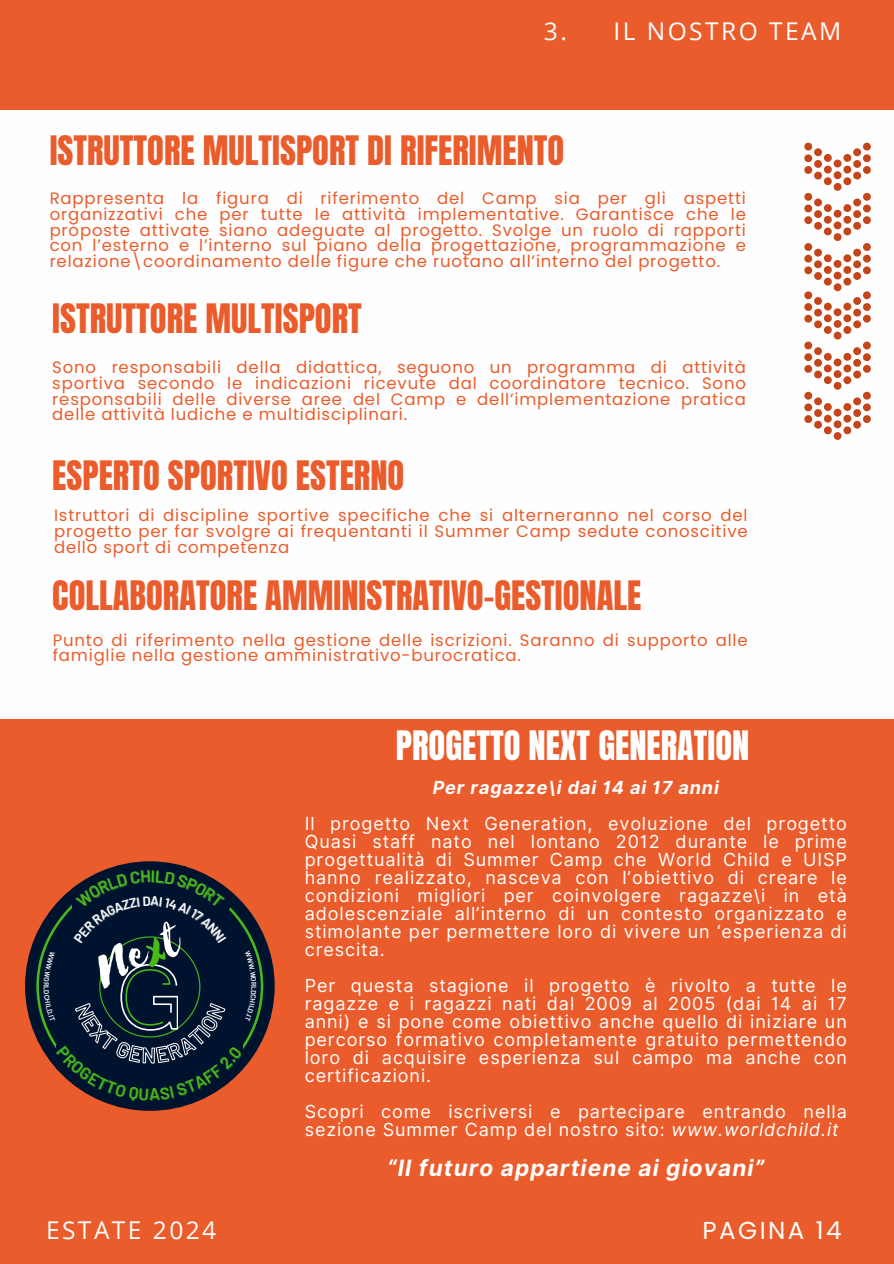
<style>
.page{position:relative;width:894px;height:1264px;background:#fff}
.page>*{position:absolute;margin:0;border:0;box-sizing:border-box;transform-origin:0 0}
.t1{font:56.1px "Selima";color:#fff}
.t2{font:34.5px "Anton";color:#ea5c2b}
.t3{font:34.5px "Anton";color:#fff}
.t4{font:24.6px "Poppins";letter-spacing:.1em;color:#fff}
.t5{font:24.45px "Open Sans";letter-spacing:.1em;color:#fff}
.t6{font:italic 700 22.5px "Inter";letter-spacing:.05em;color:#fff}
.t7{font:18px/18px "Inter";letter-spacing:.05em;color:#fff;text-align:justify}
.t8{font:italic 700 18px "Inter";letter-spacing:.05em;color:#fff}
.t9{font:16.5px/15.8px "Poppins";letter-spacing:.05em;color:#ea5c2b;text-align:justify}
.s1{color:#49b819}
.s2{font-style:italic}
</style>
<div class="page">
<div style="left:0;top:0;width:893px;height:1263px;background:#ea5c2b"></div>
<div style="left:0;top:110px;width:893px;height:608px;background:#fefefe"></div>
<div style="left:25px;top:861px;width:249px;height:249px;background:#00132e;border-radius:50%"></div>
<svg style="left:36px;top:920px;width:227px;height:132px"></svg>
<svg style="left:804px;top:143px;width:66px;height:297px"></svg>
<svg style="left:44px;top:867px;width:212px;height:239px"></svg>
<p class="t5" style="left:543px;top:14px;width:299px">3. IL NOSTRO TEAM</p>
<p class="t2" style="left:50px;top:126px;width:516px">ISTRUTTORE MULTISPORT DI RIFERIMENTO</p>
<p class="t9" style="left:50px;top:190px;width:697px">Rappresenta la figura di riferimento del Camp sia per gli aspetti organizzativi che per tutte le attività implementative. Garantisce che le proposte attivate siano adeguate al progetto. Svolge un ruolo di rapporti con l’esterno e l’interno sul piano della progettazione, programmazione e relazione\coordinamento delle figure che ruotano all’interno del progetto.</p>
<p class="t2" style="left:52px;top:294px;width:311px">ISTRUTTORE MULTISPORT</p>
<h2 class="t9" style="left:52px;top:359px;width:695px">Sono responsabili della didattica, seguono un programma di attività sportiva secondo le indicazioni ricevute dal coordinatore tecnico. Sono responsabili delle diverse aree del Camp e dell’implementazione pratica delle attività ludiche e multidisciplinari.</h2>
<p class="t2" style="left:52px;top:450px;width:353px">ESPERTO SPORTIVO ESTERNO</p>
<h2 class="t9" style="left:54px;top:507px;width:695px">Istruttori di discipline sportive specifiche che si alterneranno nel corso del progetto per far svolgre ai frequentanti il Summer Camp sedute conoscitive dello sport di competenza</h2>
<p class="t2" style="left:52px;top:571px;width:590px">COLLABORATORE AMMINISTRATIVO-GESTIONALE</p>
<h2 class="t9" style="left:53px;top:632px;width:696px">Punto di riferimento nella gestione delle iscrizioni. Saranno di supporto alle famiglie nella gestione amministrativo-burocratica.</h2>
<h1 class="t1" style="left:86px;top:942px;width:88px;rotate:-24deg">Ne<span class="s1">x</span>t</h1>
<h4 class="t3" style="left:396px;top:721px;width:355px">PROGETTO NEXT GENERATION</h4>
<h2 class="t8" style="left:432px;top:776px;width:287px">Per ragazze\i dai 14 ai 17 anni</h2>
<p class="t7" style="left:304px;top:814px;width:543px">Il progetto Next Generation, evoluzione del progetto Quasi staff nato nel lontano 2012 durante le prime progettualità di Summer Camp che World Child e UISP hanno realizzato, nasceva con l’obiettivo di creare le condizioni migliori per coinvolgere ragazze\i in età adolescenziale all’interno di un contesto organizzato e stimolante per permettere loro di vivere un ‘esperienza di crescita.</p>
<p class="t7" style="left:304px;top:976px;width:543px">Per questa stagione il progetto è rivolto a tutte le ragazze e i ragazzi nati dal 2009 al 2005 (dai 14 ai 17 anni) e si pone come obiettivo anche quello di iniziare un percorso formativo completamente gratuito permettendo loro di acquisire esperienza sul campo ma anche con certificazioni.</p>
<p class="t7" style="left:304px;top:1102px;width:543px">Scopri come iscriversi e partecipare entrando nella sezione Summer Camp del nostro sito: <span class="s2">www.worldchild.it</span></p>
<p class="t6" style="left:387px;top:1154px;width:378px">“Il futuro appartiene ai giovani”</p>
<h3 class="t5" style="left:46px;top:1213px;width:172px">ESTATE 2024</h3>
<h2 class="t4" style="left:702px;top:1213px;width:141px">PAGINA 14</h2>
</div>
